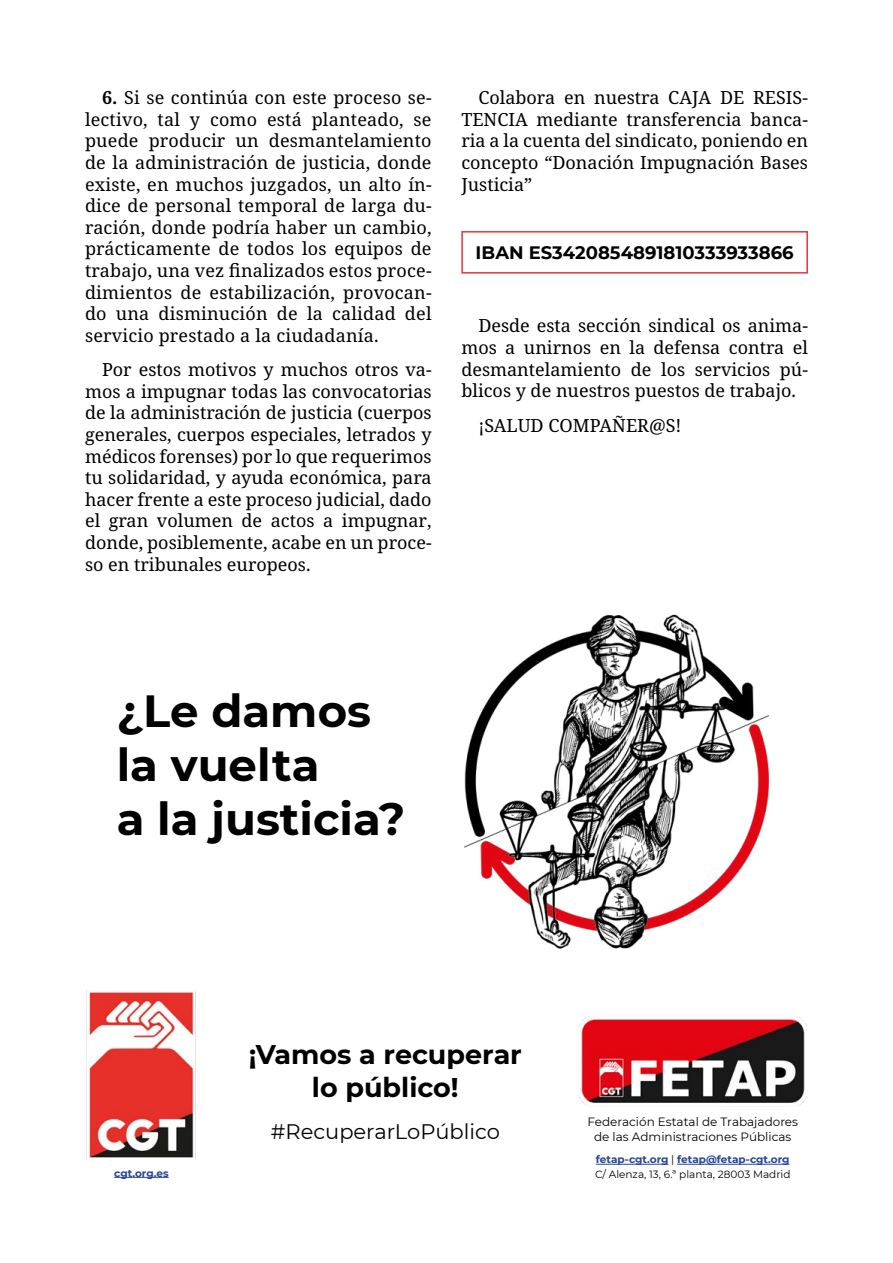
<style>
.page{position:relative;width:893px;height:1263px;background:#fff}
.page>*{position:absolute;margin:0;border:0;box-sizing:border-box;transform-origin:0 0}
.t1{font:700 45px/54px "Montserrat";color:#000}
.t2{font:700 27px/32.4px "Montserrat";color:#000;text-align:center}
.t3{font:21px "Montserrat";color:#000}
.t4{font:18px/21.6px "Noto Serif";color:#000;text-align:justify}
.t5{font:700 18px "Montserrat";color:#000}
.t6{font:12px/15px "Montserrat";color:#000;text-align:center}
.t7{font:700 10.5px "Montserrat";color:#264597}
.t8{font:10.5px "Montserrat";color:#000}
.s1{font-weight:700}
.s2{font-weight:400;color:#000}
</style>
<div class="page">
<img style="left:578px;top:1016px;width:229px;height:90px">
<hr style="left:596px;top:1164px;width:72px;height:1px;background:#264597">
<hr style="left:677px;top:1164px;width:113px;height:1px;background:#264597">
<img style="left:86px;top:990px;width:110px;height:169px">
<hr style="left:114px;top:1177px;width:55px;height:1px;background:#264597">
<div style="left:461px;top:231px;width:347px;height:43px;border:2px solid #e73439"></div>
<img style="left:464px;top:614px;width:305px;height:335px">
<p class="t4" style="left:85px;top:88px;width:348px;text-indent:17px"><span class="s1">6.</span> Si se continúa con este proceso se&shy;lectivo, tal y como está planteado, se puede producir un desmantelamiento de la administración de justicia, donde existe, en muchos juzgados, un alto ín&shy;dice de personal temporal de larga du&shy;ración, donde podría haber un cambio, prácticamente de todos los equipos de trabajo, una vez finalizados estos proce&shy;dimientos de estabilización, provocan&shy;do una disminución de la calidad del servicio prestado a la ciudadanía.</p>
<p class="t4" style="left:85px;top:359px;width:348px;text-indent:17px">Por estos motivos y muchos otros va&shy;mos a impugnar todas las convocatorias de la administración de justicia (cuerpos generales, cuerpos especiales, letrados y médicos forenses) por lo que requerimos tu solidaridad, y ayuda económica, para hacer frente a este proceso judicial, dado el gran volumen de actos a impugnar, donde, posiblemente, acabe en un proce&shy;so en tribunales europeos.</p>
<p class="t4" style="left:461px;top:88px;width:348px;text-indent:17px">Colabora en nuestra CAJA DE RESIS-TENCIA mediante transferencia banca&shy;ria a la cuenta del sindicato, poniendo en concepto “Donación Impugnación Bases Justicia”</p>
<p class="t5" style="left:476px;top:240px;width:319px">IBAN ES3420854891810333933866</p>
<p class="t4" style="left:461px;top:316px;width:348px;text-indent:17px">Desde esta sección sindical os anima&shy;mos a unirnos en la defensa contra el desmantelamiento de los servicios pú&shy;blicos y de nuestros puestos de trabajo.</p>
<p class="t4" style="left:478px;top:415px;width:205px">¡SALUD COMPAÑER@S!</p>
<h1 class="t1" style="left:117px;top:681px;width:290px">¿Le damos la vuelta<br>a la justicia?</h1>
<h2 class="t2" style="left:249px;top:1037px;width:275px">¡Vamos a recuperar lo público!</h2>
<p class="t3" style="left:271px;top:1117px;width:231px">#RecuperarLoPúblico</p>
<p class="t6" style="left:587px;top:1113px;width:212px">Federación Estatal de Trabajadores de las Administraciones Públicas</p>
<p class="t7" style="left:596px;top:1152px;width:195px">fetap-cgt.org <span class="s2">|</span> fetap@fetap-cgt.org</p>
<p class="t7" style="left:114px;top:1165px;width:56px">cgt.org.es</p>
<p class="t8" style="left:595px;top:1167px;width:197px">C/ Alenza, 13, 6.ª planta, 28003 Madrid</p>
</div>
